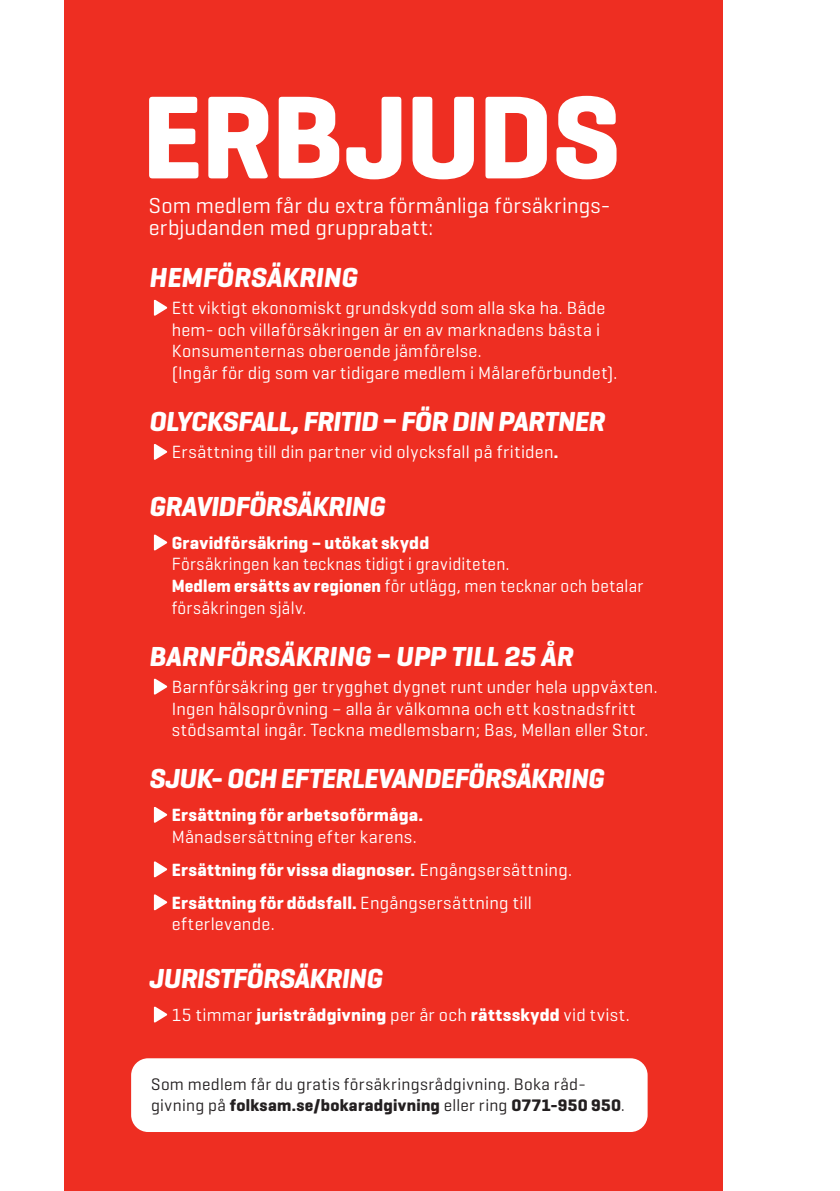
<style>
.page{position:relative;width:840px;height:1191px;background:#fff}
.page>*{position:absolute;margin:0;border:0;box-sizing:border-box;transform-origin:0 0}
.t1{font:700 120px "Geogrotesque";letter-spacing:-.015em;color:#fff}
.t2{font:700 50px "Geogrotesque Cyr";color:#fff}
.Underrubrik{font:italic 700 28px "Geogrotesque";letter-spacing:-.02em;color:#fff}
.Brödtext_utan_indrag{font:22px/22px "Geogrotesque Cyr";letter-spacing:.005em;color:#fff}
.Styckeformat_1{font:18px/21.6px "Geogrotesque Cyr";letter-spacing:.015em;color:#fff}
.t3{font:700 18px/21.6px "Geogrotesque";letter-spacing:.02em;color:#fff}
.Styckeformat_1-2{font:18px/21.6px "Geogrotesque Cyr";letter-spacing:.015em;color:#fff;scale:.95 1}
.t4{font:18px/21.6px "Geogrotesque";letter-spacing:.025em;color:#fff}
.underrubrik_svart_city_11pt{font:17px/20.4px "Geogrotesque Cyr";letter-spacing:.015em;color:#231f20}
.s1{font-weight:700}
.s2{font-weight:400}
</style>
<div class="page">
<div style="left:64px;top:0;width:658px;height:1191px;background:#ee2e22"></div>
<div style="left:131px;top:1058px;width:516px;height:74px;background:#fff;border-radius:17px"></div>
<p class="t1" style="left:142px;top:63px;width:480px">ERBJUDS</p>
<p class="Brödtext_utan_indrag" style="left:149px;top:194px;width:463px">Som medlem får du extra förmånliga försäkrings&shy;erbjudanden med grupprabatt:</p>
<p class="Underrubrik" style="left:149px;top:260px;width:210px">HEMFÖRSÄKRING</p>
<p class="t2" style="left:149px;top:276px;width:22px">∂</p>
<p class="Styckeformat_1" style="left:171px;top:297px;width:447px">Ett viktigt ekonomiskt grundskydd som alla ska ha. Både hem- och villaförsäkringen är en av marknadens bästa i Konsumenternas oberoende jämförelse.<br>(Ingår för dig som var tidigare medlem i Målareförbundet).</p>
<p class="Underrubrik" style="left:149px;top:404px;width:457px">OLYCKSFALL, FRITID – FÖR DIN PARTNER</p>
<p class="t2" style="left:149px;top:420px;width:22px">∂</p>
<p class="Styckeformat_1" style="left:171px;top:441px;width:388px">Ersättning till din partner vid olycksfall på fritiden<span class="s1">.</span></p>
<p class="Underrubrik" style="left:149px;top:489px;width:237px">GRAVIDFÖRSÄKRING</p>
<p class="t2" style="left:149px;top:510px;width:22px">∂</p>
<p class="t3" style="left:171px;top:532px;width:259px">Gravidförsäkring – utökat skydd</p>
<p class="Styckeformat_1-2" style="left:171px;top:553px;width:497px">Försäkringen kan tecknas tidigt i graviditeten.<br><span class="s1">Medlem ersätts av regionen</span> för utlägg, men tecknar och betalar försäkringen själv.</p>
<p class="Underrubrik" style="left:149px;top:638px;width:425px">BARNFÖRSÄKRING – UPP TILL 25 ÅR</p>
<p class="t2" style="left:149px;top:655px;width:22px">∂</p>
<p class="Styckeformat_1" style="left:171px;top:675px;width:487px">Barnförsäkring ger trygghet dygnet runt under hela uppväxten.<br>Ingen hälsoprövning – alla är välkomna och ett kostnadsfritt stödsamtal ingår. Teckna medlemsbarn; Bas, Mellan eller Stor.</p>
<p class="Underrubrik" style="left:149px;top:761px;width:456px">SJUK- OCH EFTERLEVANDEFÖRSÄKRING</p>
<p class="t2" style="left:149px;top:783px;width:22px">∂</p>
<p class="t3" style="left:171px;top:804px;width:253px">Ersättning för arbetsoförmåga.<br><span class="s2">Månadsersättning efter karens.</span></p>
<p class="t2" style="left:149px;top:837px;width:22px">∂</p>
<p class="t3" style="left:171px;top:858px;width:401px">Ersättning för vissa diagnoser. <span class="s2">Engångsersättning.</span></p>
<p class="t2" style="left:149px;top:870px;width:22px">∂</p>
<p class="t4" style="left:171px;top:891px;width:361px"><span class="s1">Ersättning för dödsfall.</span> Engångsersättning till efterlevande.</p>
<p class="Underrubrik" style="left:149px;top:961px;width:234px">JURISTFÖRSÄKRING</p>
<p class="t2" style="left:149px;top:982px;width:22px">∂</p>
<p class="t3" style="left:171px;top:1004px;width:459px"><span class="s2">15 timmar</span> juristrådgivning <span class="s2">per år och</span> rättsskydd <span class="s2">vid tvist.</span></p>
<p class="underrubrik_svart_city_11pt" style="left:151px;top:1073px;width:475px">Som medlem får du gratis försäkringsrådgivning. Boka råd&shy;givning på <span class="s1">folksam.se/bokaradgivning</span> eller ring <span class="s1">0771-950 950</span>.</p>
</div>
